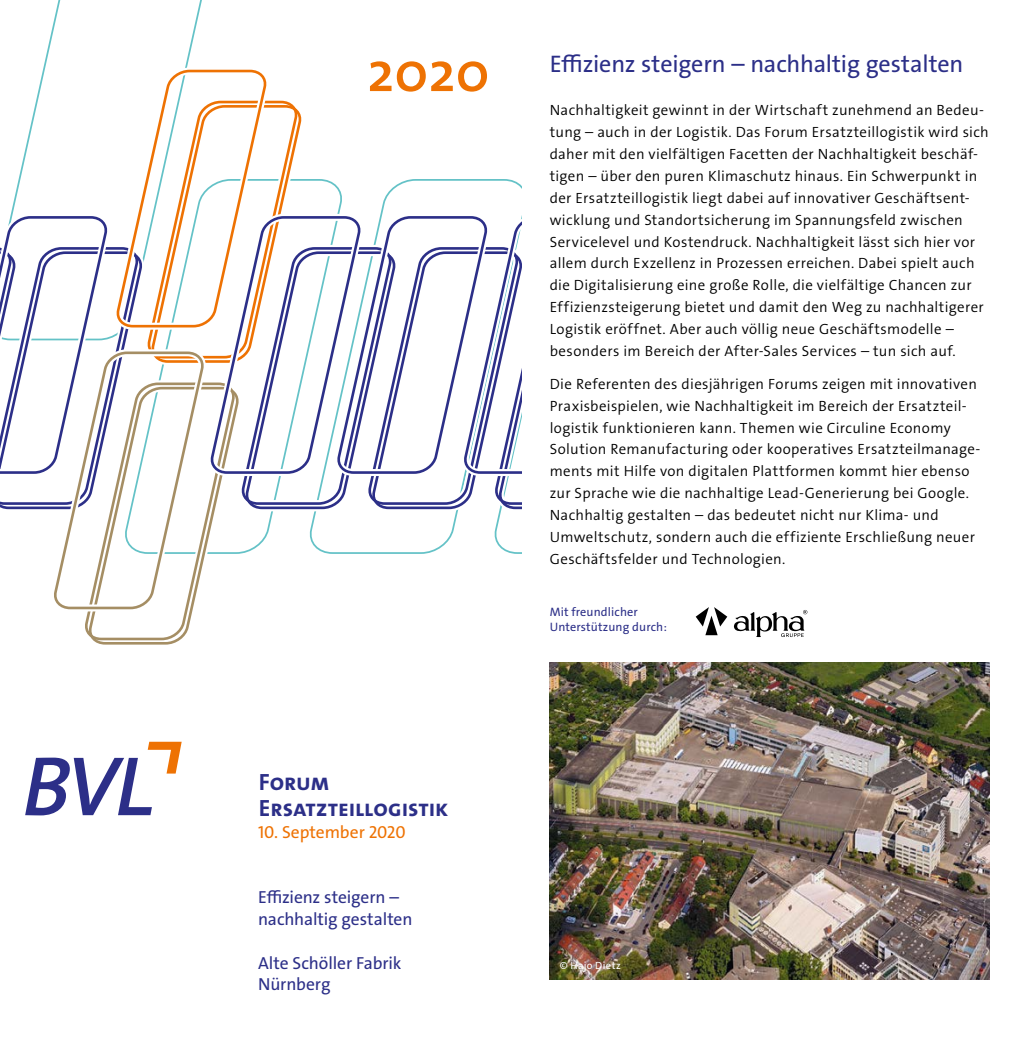
<style>
.page{position:relative;width:1035px;height:1042px;background:#fff}
.page>*{position:absolute;margin:0;border:0;box-sizing:border-box;transform-origin:0 0}
.t1{font:56px "The Sans LP6 Se Bld";color:#ee7203}
.t2{font:24.15px "The Sans LP5 Plain";letter-spacing:-.01em;color:#2c2f88}
.t3{font:23.62px/25.6px "The Sans LP7 Bld";color:#2c2f88}
.t4{font:17.5px/21.9px "The Sans LP5 Plain";letter-spacing:-.01em;color:#2c2f88}
.t5{font:17.5px "The Sans LP5 Plain";letter-spacing:-.005em;color:#ee7203}
.t6{font:14.88px/21.9px "The Sans LP4 Se Lig";letter-spacing:.025em;color:#000}
.t7{font:12.25px/14.7px "The Sans LP5 Plain";letter-spacing:.01em;color:#2c2f88}
.t8{font:10.5px "The Sans LP5 Plain";letter-spacing:.035em;color:#fff}
</style>
<div class="page">
<svg style="left:43px;top:0;width:159px;height:68px"></svg>
<svg style="left:0;top:68px;width:521px;height:577px"></svg>
<svg style="left:25px;top:742px;width:157px;height:73px"></svg>
<svg style="left:695px;top:607px;width:32px;height:28px"></svg>
<svg style="left:733px;top:610px;width:74px;height:27px"></svg>
<img style="left:549px;top:662px;width:439px;height:317px">
<p class="t1" style="left:371px;top:36px;width:124px">2020</p>
<p class="t2" style="left:546px;top:48px;width:415px">Effizienz steigern – nachhaltig gestalten</p>
<p class="t6" style="left:546px;top:99px;width:440px">Nachhaltigkeit gewinnt in der Wirtschaft zunehmend an Bedeu&shy;tung – auch in der Logistik. Das Forum Ersatzteil ogistik wird sich daher mit den vielfältigen Facetten der Nachhaltigkeit beschäf&shy;tigen – über den puren Klimaschutz hinaus. Ein Schwerpunkt in der Ersatzteil ogistik liegt dabei auf innovativer Geschäftsent&shy;wicklung und Standortsicherung im Spannungsfeld zwischen Servicelevel und Kostendruck. Nachhaltigkeit lässt sich hier vor al em durch Exzel enz in Prozessen erreichen. Dabei spielt auch die Digitalisierung eine große Rol e, die vielfältige Chancen zur Effizienzsteigerung bietet und damit den Weg zu nachhaltigerer Logistik eröffnet. Aber auch völ ig neue Geschäftsmodel e – besonders im Bereich der After-Sales Services – tun sich auf.</p>
<p class="t6" style="left:546px;top:373px;width:432px">Die Referenten des diesjährigen Forums zeigen mit innovativen Praxisbeispielen, wie Nachhaltigkeit im Bereich der Ersatzteil&shy;logistik funktionieren kann. Themen wie Circuline Economy Solution Remanufacturing oder kooperatives Ersatzteilmanage&shy;ments mit Hilfe von digitalen Plattformen kommt hier ebenso zur Sprache wie die nachhaltige Lead-Generierung bei Google.<br>Nachhaltig gestalten – das bedeutet nicht nur Klima- und Umweltschutz, sondern auch die effiziente Erschließung neuer Geschäftsfelder und Technologien.</p>
<p class="t2" style="left:549px;top:48px;width:415px">Effizienz steigern – nachhaltig gestalten</p>
<p class="t6" style="left:549px;top:99px;width:440px">Nachhaltigkeit gewinnt in der Wirtschaft zunehmend an Bedeu&shy;tung – auch in der Logistik. Das Forum Ersatzteillogistik wird sich daher mit den vielfältigen Facetten der Nachhaltigkeit beschäf&shy;tigen – über den puren Klimaschutz hinaus. Ein Schwerpunkt in der Ersatzteillogistik liegt dabei auf innovativer Geschäftsent&shy;wicklung und Standortsicherung im Spannungsfeld zwischen Servicelevel und Kostendruck. Nachhaltigkeit lässt sich hier vor allem durch Exzellenz in Prozessen erreichen. Dabei spielt auch die Digitalisierung eine große Rolle, die vielfältige Chancen zur Effizienzsteigerung bietet und damit den Weg zu nachhaltigerer Logistik eröffnet. Aber auch völlig neue Geschäftsmodelle – besonders im Bereich der After-Sales Services – tun sich auf.</p>
<p class="t6" style="left:549px;top:373px;width:432px">Die Referenten des diesjährigen Forums zeigen mit innovativen Praxisbeispielen, wie Nachhaltigkeit im Bereich der Ersatzteil&shy;logistik funktionieren kann. Themen wie Circuline Economy Solution Remanufacturing oder kooperatives Ersatzteilmanage&shy;ments mit Hilfe von digitalen Plattformen kommt hier ebenso zur Sprache wie die nachhaltige Lead-Generierung bei Google.<br>Nachhaltig gestalten – das bedeutet nicht nur Klima- und Umweltschutz, sondern auch die effiziente Erschließung neuer Geschäftsfelder und Technologien.</p>
<p class="t7" style="left:546px;top:605px;width:119px">Mit freundlicher<br>Unterstützung durch:</p>
<p class="t7" style="left:549px;top:605px;width:119px">Mit freundlicher<br>Unterstützung durch:</p>
<p class="t3" style="left:259px;top:769px;width:191px">Forum<br>Ersatzteillogistik</p>
<p class="t5" style="left:258px;top:821px;width:149px">10. September 2020</p>
<p class="t3" style="left:262px;top:769px;width:191px">Forum<br>Ersatzteillogistik</p>
<p class="t5" style="left:262px;top:821px;width:149px">10. September 2020</p>
<p class="t4" style="left:258px;top:886px;width:156px">Effizienz steigern – nachhaltig gestalten</p>
<p class="t4" style="left:258px;top:952px;width:145px">Alte Schöl er Fabrik<br>Nürnberg</p>
<p class="t8" style="left:556px;top:959px;width:63px">© Hajo Dietz</p>
<p class="t4" style="left:262px;top:886px;width:156px">Effizienz steigern – nachhaltig gestalten</p>
<p class="t4" style="left:262px;top:952px;width:145px">Alte Schöller Fabrik<br>Nürnberg</p>
<p class="t8" style="left:559px;top:959px;width:63px">© Hajo Dietz</p>
</div>
